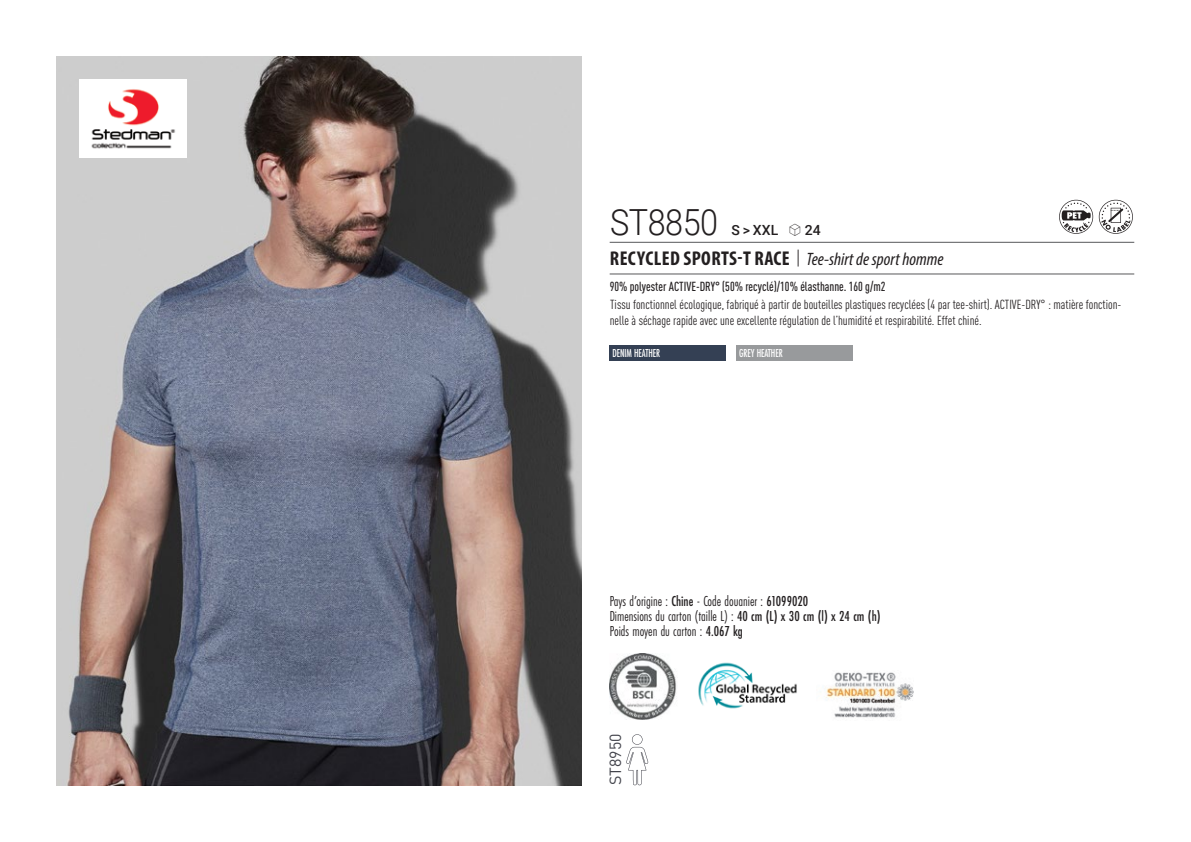
<style>
.page{position:relative;width:1191px;height:842px;background:#fff}
.page>*{position:absolute;margin:0;border:0;box-sizing:border-box;transform-origin:0 0}
.t1{font:300 36px "Roboto";letter-spacing:-.015em;color:#231f20;scale:.9 1}
.t2{font:italic 18px "Myriad Variable Concept";color:#231f20}
.t3{font:16px "DIN Pro";color:#43444c}
.t4{font:15px "Futura PT Cond";color:#231f20;scale:.95 1}
.t5{font:500 14px "Roboto";color:#231f20}
.t6{font:condensed 13px/16px "DIN Pro";color:#231f20}
.grammage_2020{font:500 condensed 13px "DIN Pro";color:#231f20;scale:.95 1}
.Coloris_nuancier_bla{font:500 12px "Futura PT Cond";letter-spacing:-.01em;color:#fff;scale:.9 1}
.s1{font-family:"Linotype Shapeshifter";font-weight:400;font-size:16px}
.s2{font-family:"Myriad Pro";font-weight:700;font-style:normal;font-stretch:condensed;font-size:20px}
.s3{font-family:"Roboto Condensed";font-weight:300;font-style:normal;font-size:20px}
.s4{font-weight:500}
</style>
<div class="page">
<img style="left:57px;top:57px;width:524px;height:728px">
<div style="left:609px;top:345px;width:117px;height:16px;background:#344054"></div>
<div style="left:736px;top:345px;width:116px;height:16px;background:#989a9c"></div>
<svg style="left:626px;top:734px;width:22px;height:51px"></svg>
<svg style="left:1059px;top:200px;width:73px;height:34px"></svg>
<div style="left:79px;top:79px;width:108px;height:79px;background:#fff"></div>
<img style="left:91px;top:89px;width:85px;height:60px">
<img style="left:609px;top:654px;width:68px;height:66px">
<img style="left:698px;top:662px;width:99px;height:47px">
<img style="left:826px;top:672px;width:87px;height:46px">
<hr style="left:609px;top:242px;width:525px;height:1px;background:#57585a">
<hr style="left:609px;top:274px;width:525px;height:1px;background:#57585a">
<p class="t1" style="left:610px;top:197px;width:121px">ST8850</p>
<p class="t5" style="left:731px;top:220px;width:91px">S &gt; XXL <span class="s1">S</span> 24</p>
<p class="t2" style="left:610px;top:249px;width:335px"><span class="s2">RECYCLED SPORTS-T RACE</span> <span class="s3">|</span> Tee-shirt de sport homme</p>
<p class="grammage_2020" style="left:609px;top:277px;width:292px">90% polyester ACTIVE-DRY° (50% recyclé)/10% élasthanne. 160 g/m2</p>
<p class="t6" style="left:609px;top:296px;width:513px">Tissu fonctionnel écologique, fabriqué à partir de bouteilles plastiques recyclées (4 par tee-shirt). ACTIVE-DRY° : matière fonction&shy;nelle à séchage rapide avec une excellente régulation de l’humidité et respirabilité. Effet chiné.</p>
<p class="Coloris_nuancier_bla" style="left:612px;top:346px;width:54px">DENIM HEATHER</p>
<p class="Coloris_nuancier_bla" style="left:739px;top:346px;width:50px">GREY HEATHER</p>
<p class="t4" style="left:609px;top:592px;width:211px">Pays d’origine : <span class="s4">Chine</span> - Code douanier : <span class="s4">61099020</span></p>
<p class="t4" style="left:609px;top:607px;width:287px">Dimensions du carton (taille L) : <span class="s4">40 cm (L) x 30 cm (l) x 24 cm (h)</span></p>
<p class="t4" style="left:609px;top:622px;width:142px">Poids moyen du carton : <span class="s4">4.067 kg</span></p>
<p class="t3" style="left:602px;top:785px;width:53px;rotate:-90deg">ST8950</p>
</div>
